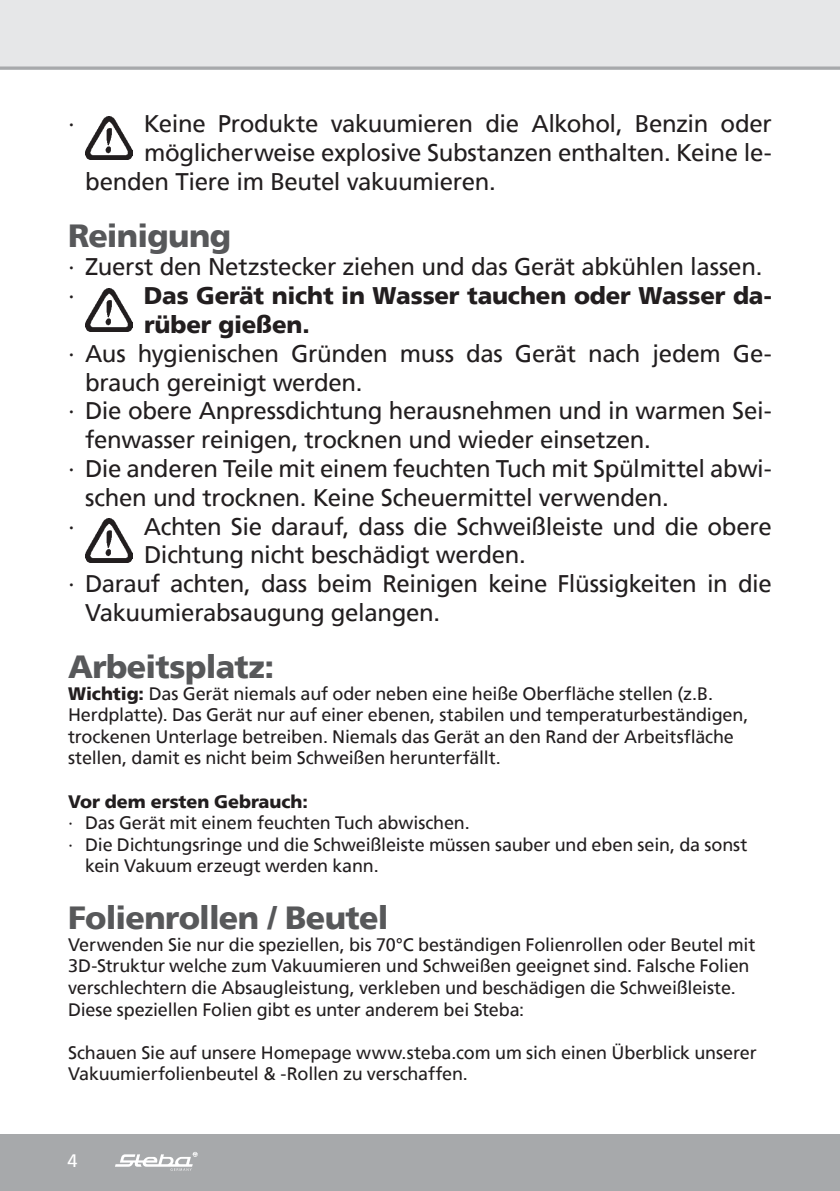
<style>
.page{position:relative;width:840px;height:1191px;background:#fff}
.page>*{position:absolute;margin:0;border:0;box-sizing:border-box;transform-origin:0 0}
.t1{font:900 32px "Frutiger";letter-spacing:-.02em;color:#57585a}
.t2{font:24px/28.8px "Frutiger";letter-spacing:-.015em;color:#221e1f}
.t3{font:900 24px/28.8px "Frutiger";letter-spacing:-.01em;color:#221e1f}
.t4{font:18px/21.6px "Frutiger";letter-spacing:-.01em;color:#221e1f}
.t5{font:900 18px "Frutiger";letter-spacing:-.005em;color:#221e1f}
.t6{font:18px "Frutiger";color:#fff}
.s1{font-weight:900}
</style>
<div class="page">
<div style="left:0;top:0;width:839px;height:68px;background:#e6e7e8"></div>
<div style="left:0;top:1134px;width:839px;height:57px;background:#a7a9ab"></div>
<svg style="left:115px;top:1152px;width:82px;height:18px"></svg>
<svg style="left:0;top:66px;width:839px;height:4px;background:#b2b4b6"></svg>
<img style="left:85px;top:116px;width:48px;height:44px">
<img style="left:85px;top:288px;width:48px;height:44px">
<img style="left:85px;top:519px;width:48px;height:43px">
<h2 class="t2" style="left:68px;top:109px;width:8px">∙</h2>
<h2 class="t2" style="left:144px;top:111px;width:629px">Keine Produkte vakuumieren die Alkohol, Benzin oder</h2>
<h2 class="t2" style="left:144px;top:140px;width:629px">möglicherweise explosive Substanzen enthalten. Keine le-</h2>
<h2 class="t2" style="left:85px;top:169px;width:412px">benden Tiere im Beutel vakuumieren.</h2>
<h1 class="t1" style="left:68px;top:221px;width:165px">Reinigung</h1>
<h2 class="t2" style="left:68px;top:252px;width:695px">∙ Zuerst den Netzstecker ziehen und das Gerät abkühlen lassen. ∙</h2>
<h2 class="t3" style="left:144px;top:283px;width:629px">Das Gerät nicht in Wasser tauchen oder Wasser da&shy;rüber gießen.</h2>
<h2 class="t2" style="left:68px;top:339px;width:705px">∙ Aus hygienischen Gründen muss das Gerät nach jedem Ge-</h2>
<h2 class="t2" style="left:85px;top:370px;width:279px">brauch gereinigt werden.</h2>
<h2 class="t2" style="left:68px;top:396px;width:705px">∙ Die obere Anpressdichtung herausnehmen und in warmen Sei-</h2>
<h2 class="t2" style="left:85px;top:427px;width:567px">fenwasser reinigen, trocknen und wieder einsetzen.</h2>
<h2 class="t2" style="left:68px;top:454px;width:705px">∙ Die anderen Teile mit einem feuchten Tuch mit Spülmittel abwi-</h2>
<h2 class="t2" style="left:85px;top:485px;width:585px">schen und trocknen. Keine Scheuermittel verwenden.</h2>
<h2 class="t2" style="left:68px;top:512px;width:8px">∙</h2>
<h2 class="t2" style="left:144px;top:514px;width:629px">Achten Sie darauf, dass die Schweißleiste und die obere</h2>
<h2 class="t2" style="left:144px;top:542px;width:383px">Dichtung nicht beschädigt werden.</h2>
<h2 class="t2" style="left:68px;top:569px;width:704px">∙ Darauf achten, dass beim Reinigen keine Flüssigkeiten in die</h2>
<h2 class="t2" style="left:85px;top:600px;width:356px">Vakuumierabsaugung gelangen.</h2>
<h1 class="t1" style="left:68px;top:652px;width:207px">Arbeitsplatz:</h1>
<p class="t4" style="left:68px;top:684px;width:681px"><span class="s1">Wichtig:</span> Das Gerät niemals auf oder neben eine heiße Oberfläche stellen (z.B.<br>Herdplatte). Das Gerät nur auf einer ebenen, stabilen und temperaturbeständigen, trockenen Unterlage betreiben. Niemals das Gerät an den Rand der Arbeitsfläche stellen, damit es nicht beim Schweißen herunterfällt.</p>
<p class="t5" style="left:68px;top:793px;width:241px">Vor dem ersten Gebrauch:</p>
<p class="t4" style="left:68px;top:812px;width:403px">∙ Das Gerät mit einem feuchten Tuch abwischen.</p>
<p class="t4" style="left:68px;top:833px;width:680px">∙ Die Dichtungsringe und die Schweißleiste müssen sauber und eben sein, da sonst</p>
<p class="t4" style="left:85px;top:856px;width:295px">kein Vakuum erzeugt werden kann.</p>
<h1 class="t1" style="left:68px;top:904px;width:321px">Folienrollen / Beutel</h1>
<p class="t4" style="left:68px;top:935px;width:688px">Verwenden Sie nur die speziellen, bis 70°C beständigen Folienrollen oder Beutel mit 3D-Struktur welche zum Vakuumieren und Schweißen geeignet sind. Falsche Folien verschlechtern die Absaugleistung, verkleben und beschädigen die Schweißleiste.<br>Diese speziellen Folien gibt es unter anderem bei Steba:</p>
<p class="t4" style="left:68px;top:1043px;width:689px">Schauen Sie auf unsere Homepage www.steba.com um sich einen Überblick unserer<br>Vakuumierfolienbeutel &amp; -Rollen zu verschaffen.</p>
<p class="t6" style="left:67px;top:1153px;width:12px">4</p>
</div>
